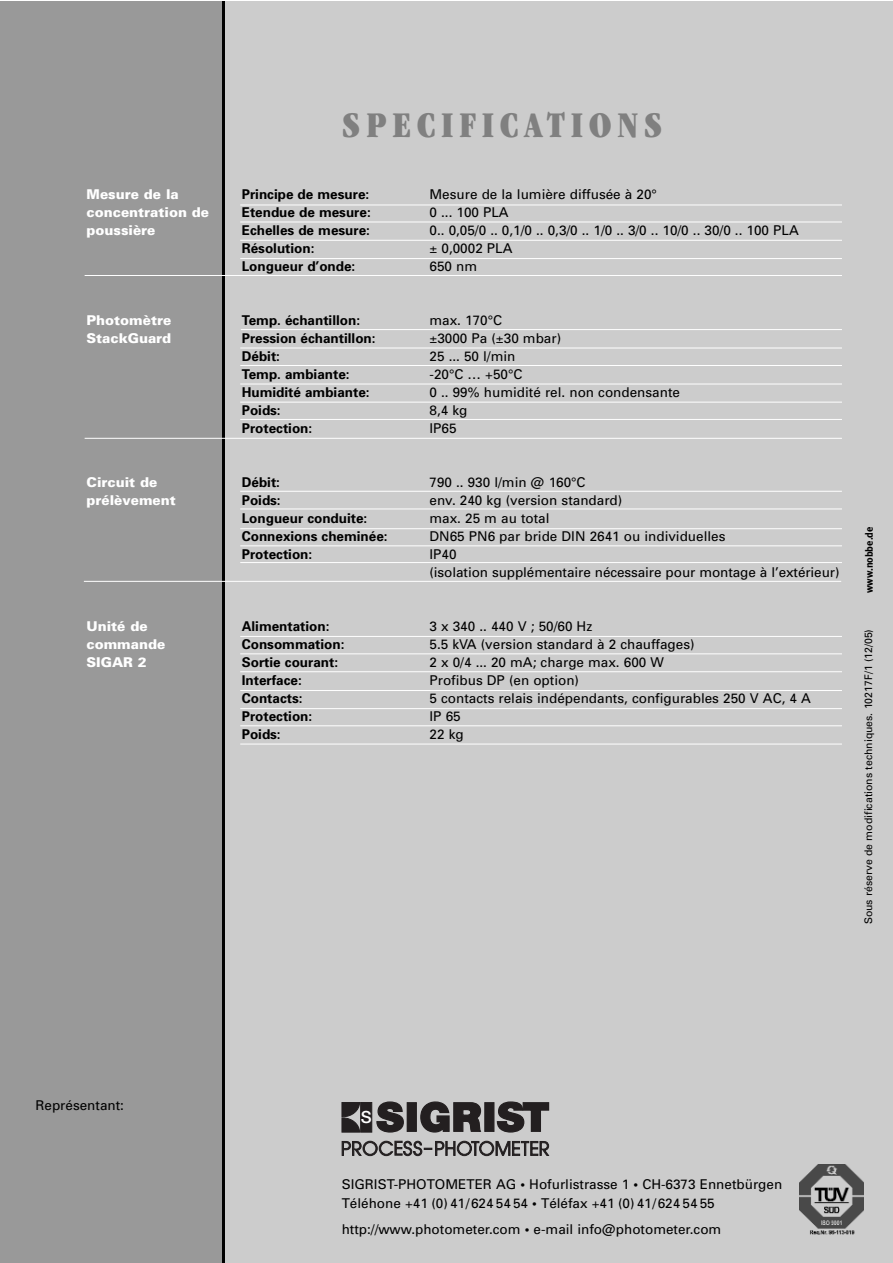
<style>
.page{position:relative;width:893px;height:1263px;background:#fff}
.page>*{position:absolute;margin:0;border:0;box-sizing:border-box;transform-origin:0 0}
.t1{font:ultra-condensed 37.5px "Garamond";letter-spacing:.15em;color:#808080}
.t2{font:500 16.8px "Helvetica Neue";color:#fff}
.t3{font:13.5px/18px "Univers";color:#000}
.t4{font:700 13.5px/18px "Univers";color:#000}
.t5{font:900 13.5px/18px "Univers";color:#fff}
.t6{font:10.5px "Univers";color:#000}
.t7{font:700 10.5px "Meta Plus";color:#000}
.s1{font-weight:700}
</style>
<div class="page">
<svg style="left:221px;top:1px;width:4px;height:1262px;fill:#000"></svg>
<div style="left:225px;top:1px;width:668px;height:1262px;background:#ccc"></div>
<div style="left:0;top:1px;width:221px;height:1262px;background:#999"></div>
<hr style="left:240px;top:205px;width:602px;height:1px;background:#fff">
<hr style="left:240px;top:222px;width:602px;height:1px;background:#fff">
<hr style="left:240px;top:240px;width:602px;height:1px;background:#fff">
<hr style="left:240px;top:365px;width:602px;height:1px;background:#fff">
<hr style="left:240px;top:258px;width:602px;height:1px;background:#fff">
<hr style="left:240px;top:384px;width:602px;height:1px;background:#fff">
<hr style="left:240px;top:419px;width:602px;height:1px;background:#fff">
<hr style="left:240px;top:402px;width:602px;height:1px;background:#fff">
<hr style="left:240px;top:348px;width:602px;height:1px;background:#fff">
<hr style="left:240px;top:509px;width:602px;height:1px;background:#fff">
<hr style="left:240px;top:491px;width:602px;height:1px;background:#fff">
<hr style="left:240px;top:545px;width:602px;height:1px;background:#fff">
<hr style="left:240px;top:562px;width:602px;height:1px;background:#fff">
<hr style="left:240px;top:528px;width:602px;height:1px;background:#fff">
<hr style="left:240px;top:653px;width:602px;height:1px;background:#fff">
<hr style="left:240px;top:636px;width:602px;height:1px;background:#fff">
<hr style="left:240px;top:671px;width:602px;height:1px;background:#fff">
<hr style="left:240px;top:744px;width:602px;height:1px;background:#fff">
<hr style="left:240px;top:690px;width:602px;height:1px;background:#fff">
<hr style="left:240px;top:708px;width:602px;height:1px;background:#fff">
<hr style="left:240px;top:725px;width:602px;height:1px;background:#fff">
<hr style="left:241px;top:329px;width:601px;height:1px;background:#fff">
<hr style="left:85px;top:438px;width:757px;height:1px;background:#fff">
<hr style="left:84px;top:581px;width:757px;height:1px;background:#fff">
<hr style="left:85px;top:275px;width:757px;height:1px;background:#fff">
<svg style="left:341px;top:1140px;width:209px;height:16px"></svg>
<div style="left:360px;top:1102px;width:12px;height:30px;background:#231f20;border:1px solid #231f20"></div>
<svg style="left:341px;top:1102px;width:19px;height:30px"></svg>
<svg style="left:376px;top:1101px;width:28px;height:32px"></svg>
<div style="left:407px;top:1102px;width:10px;height:30px;background:#231f20"></div>
<svg style="left:420px;top:1101px;width:62px;height:32px"></svg>
<div style="left:484px;top:1102px;width:10px;height:30px;background:#231f20;border:1px solid #231f20"></div>
<svg style="left:496px;top:1101px;width:54px;height:32px"></svg>
<img style="left:800px;top:1164px;width:63px;height:71px">
<h1 class="t1" style="left:342px;top:111px;width:322px">SPECIFICATIONS</h1>
<p class="t5" style="left:87px;top:187px;width:124px">Mesure de la concentration de poussière</p>
<p class="t4" style="left:242px;top:187px;width:131px">Principe de mesure:<br>Etendue de mesure:<br>Echelles de mesure:<br>Résolution:<br>Longueur d’onde:</p>
<p class="t3" style="left:430px;top:187px;width:371px">Mesure de la lumière diffusée à 20°<br>0 ... 100 PLA<br>0.. 0,05/0 .. 0,1/0 .. 0,3/0 .. 1/0 .. 3/0 .. 10/0 .. 30/0 .. 100 PLA ± 0,0002 PLA<br>650 nm</p>
<p class="t5" style="left:87px;top:313px;width:86px">Photomètre<br>StackGuard</p>
<p class="t4" style="left:242px;top:313px;width:135px">Temp. échantillon:<br>Pression échantillon:<br>Débit:<br>Temp. ambiante:<br>Humidité ambiante:<br>Poids:<br>Protection:</p>
<p class="t3" style="left:430px;top:313px;width:252px">max. 170°C<br>±3000 Pa (±30 mbar)<br>25 ... 50 l/min<br>-20°C … +50°C<br>0 .. 99% humidité rel. non condensante<br>8,4 kg<br>IP65</p>
<p class="t5" style="left:87px;top:475px;width:91px">Circuit de prélèvement</p>
<p class="t4" style="left:242px;top:475px;width:147px">Débit:<br>Poids:<br>Longueur conduite:<br>Connexions cheminée:<br>Protection:</p>
<p class="t3" style="left:430px;top:475px;width:411px">790 .. 930 l/min @ 160°C<br>env. 240 kg (version standard)<br>max. 25 m au total<br>DN65 PN6 par bride DIN 2641 ou individuelles<br>IP40<br>(isolation supplémentaire nécessaire pour montage à l’extérieur)</p>
<p class="t7" style="left:865px;top:593px;width:68px;rotate:-90deg">www.nobbe.de</p>
<p class="t5" style="left:87px;top:619px;width:80px">Unité de commande<br>SIGAR 2</p>
<p class="t4" style="left:242px;top:619px;width:104px">Alimentation:<br>Consommation:<br>Sortie courant:<br>Interface:<br>Contacts:<br>Protection:<br>Poids:</p>
<p class="t3" style="left:430px;top:619px;width:383px">3 x 340 .. 440 V ; 50/60 Hz<br>5.5 kVA (version standard à 2 chauffages)<br>2 x 0/4 ... 20 mA; charge max. 600 W<br>Profibus DP (en option)<br>5 contacts relais indépendants, configurables 250 V AC, 4 A<br>IP 65<br>22 kg</p>
<p class="t6" style="left:865px;top:924px;width:297px;rotate:-90deg">Sous réserve de modifications techniques. 10217F/1 (12/05)</p>
<p class="t3" style="left:36px;top:1098px;width:90px">Représentant:</p>
<p class="t2" style="left:361px;top:1111px;width:12px">S</p>
<p class="t3" style="left:342px;top:1175px;width:442px;line-height:19.5px">SIGRIST-PHOTOMETER AG <span class="s1">•</span> Hofurlistrasse 1 <span class="s1">•</span> CH-6373 Ennetbürgen<br>Téléhone +41 (0) 41/624 54 54 <span class="s1">•</span> Téléfax +41 (0) 41/624 54 55</p>
<p class="t3" style="left:342px;top:1221px;width:381px">http://www.photometer.com <span class="s1">•</span> e-mail info@photometer.com</p>
</div>
